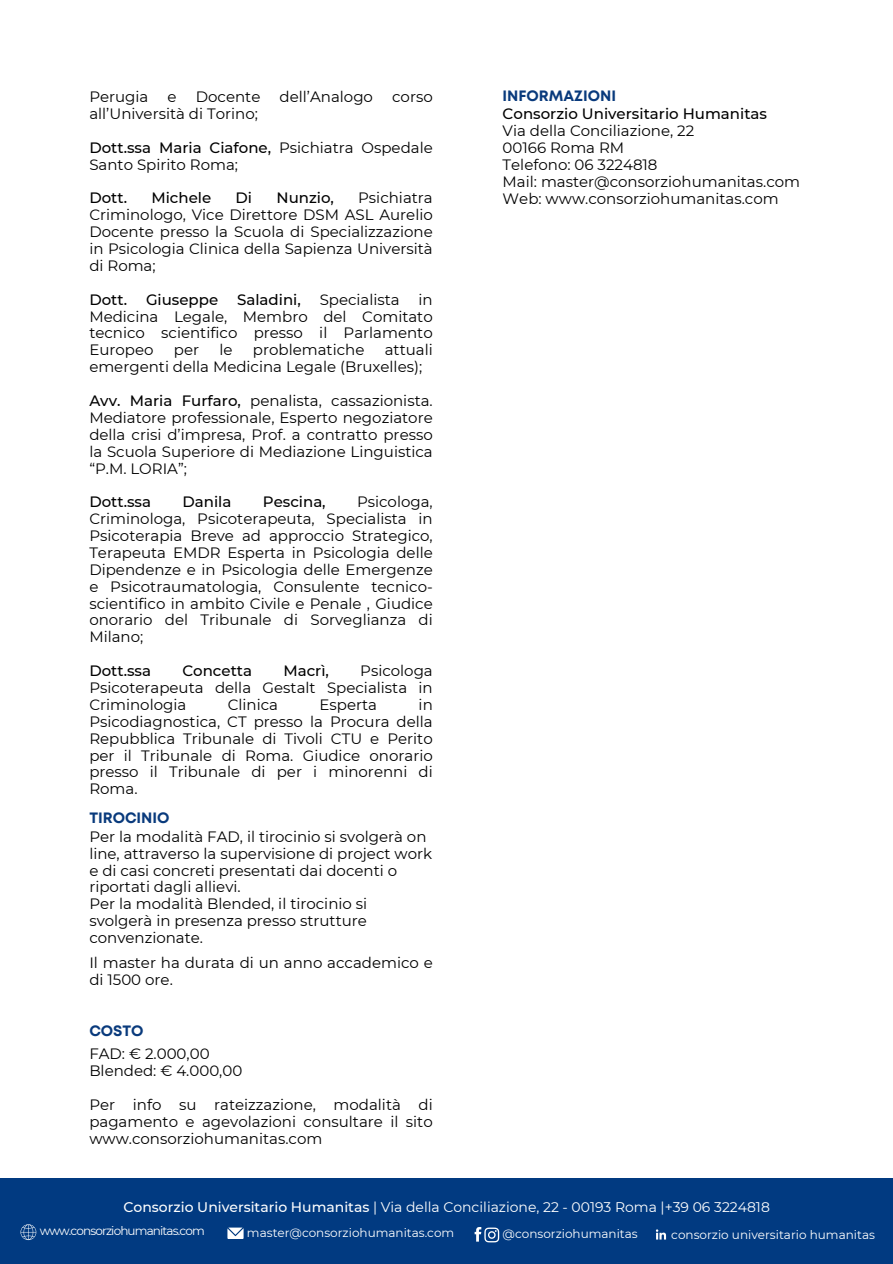
<style>
.page{position:relative;width:893px;height:1264px;background:#fff}
.page>*{position:absolute;margin:0;border:0;box-sizing:border-box;transform-origin:0 0}
.t1{font:15px/16.8px "Montserrat";color:#000;text-align:justify}
.t2{font:500 15px "Montserrat";color:#000}
.t3{font:700 15px "Mont";color:#093a7c}
.t4{font:13.95px "Montserrat";color:#fff}
.t5{font:12px "Montserrat";color:#fff}
.t6{font:12px "Montserrat";letter-spacing:-.07em;color:#fff}
.s1{font-weight:500}
</style>
<div class="page">
<div style="left:0;top:1178px;width:892px;height:85px;background:#013a81"></div>
<svg style="left:21px;top:1224px;width:15px;height:15px"></svg>
<svg style="left:654px;top:1227px;width:14px;height:14px"></svg>
<svg style="left:655px;top:1229px;width:11px;height:10px"></svg>
<svg style="left:227px;top:1227px;width:16px;height:11px"></svg>
<svg style="left:474px;top:1227px;width:25px;height:15px"></svg>
<p class="t1" style="left:89px;top:88px;width:61px">Perugia</p>
<p class="t1" style="left:168px;top:88px;width:11px">e</p>
<p class="t1" style="left:196px;top:88px;width:66px">Docente</p>
<p class="t1" style="left:279px;top:88px;width:95px">dell’Analogo</p>
<p class="t1" style="left:392px;top:88px;width:42px">corso</p>
<p class="t1" style="left:89px;top:105px;width:170px">all’Università di Torino;</p>
<p class="t1" style="left:89px;top:139px;width:345px"><span class="s1">Dott.ssa Maria Ciafone,</span> Psichiatra Ospedale<br>Santo Spirito Roma;</p>
<p class="t2" style="left:89px;top:189px;width:39px">Dott.</p>
<p class="t2" style="left:151px;top:189px;width:61px">Michele</p>
<p class="t2" style="left:235px;top:189px;width:18px">Di</p>
<p class="t2" style="left:276px;top:189px;width:59px">Nunzio,</p>
<p class="t1" style="left:89px;top:190px;width:345px;text-indent:269px">Psichiatra Criminologo, Vice Direttore DSM ASL Aurelio Docente presso la Scuola di Specializzazione in Psicologia Clinica della Sapienza Università di Roma;</p>
<p class="t2" style="left:89px;top:290px;width:39px">Dott.</p>
<p class="t2" style="left:146px;top:290px;width:74px">Giuseppe</p>
<p class="t2" style="left:237px;top:290px;width:65px">Saladini,</p>
<p class="t1" style="left:319px;top:291px;width:82px">Specialista</p>
<p class="t1" style="left:89px;top:291px;width:345px;text-indent:329px">in Medicina Legale, Membro del Comitato tecnico scientifico presso il Parlamento Europeo</p>
<p class="t1" style="left:89px;top:341px;width:345px;text-indent:295px">attuali emergenti della Medicina Legale (Bruxelles);</p>
<p class="t1" style="left:89px;top:392px;width:345px"><span class="s1">Avv. Maria Furfaro,</span> penalista, cassazionista.<br>Mediatore professionale, Esperto negoziatore della crisi d’impresa, Prof. a contratto presso la Scuola Superiore di Mediazione Linguistica “P.M. LORIA”;</p>
<p class="t2" style="left:89px;top:493px;width:63px">Dott.ssa</p>
<p class="t2" style="left:182px;top:493px;width:50px">Danila</p>
<p class="t2" style="left:263px;top:493px;width:64px">Pescina,</p>
<p class="t1" style="left:174px;top:341px;width:27px">per</p>
<p class="t1" style="left:219px;top:341px;width:15px">le</p>
<p class="t1" style="left:253px;top:341px;width:113px">problematiche</p>
<p class="t1" style="left:89px;top:493px;width:345px;text-indent:268px">Psicologa, Criminologa, Psicoterapeuta, Specialista in Psicoterapia Breve ad approccio Strategico, Terapeuta EMDR Esperta in Psicologia delle Dipendenze e in Psicologia delle Emergenze e Psicotraumatologia, Consulente tecnico&shy;scientifico in ambito Civile e Penale , Giudice onorario del Tribunale di Sorveglianza di Milano;</p>
<p class="t2" style="left:89px;top:661px;width:63px">Dott.ssa</p>
<p class="t2" style="left:182px;top:661px;width:71px">Concetta</p>
<p class="t2" style="left:283px;top:661px;width:47px">Macrì,</p>
<p class="t1" style="left:89px;top:662px;width:345px;text-indent:271px">Psicologa Psicoterapeuta della Gestalt Specialista in Criminologia</p>
<p class="t1" style="left:89px;top:696px;width:345px;text-indent:329px">in Psicodiagnostica, CT presso la Procura della Repubblica Tribunale di Tivoli CTU e Perito per il Tribunale di Roma. Giudice onorario presso il Tribunale di per i minorenni di Roma.</p>
<p class="t1" style="left:228px;top:696px;width:52px">Clinica</p>
<p class="t1" style="left:319px;top:696px;width:59px">Esperta</p>
<p class="t3" style="left:89px;top:812px;width:82px">TIROCINIO</p>
<p class="t1" style="left:89px;top:828px;width:344px;text-align:left">Per la modalità FAD, il tirocinio si svolgerà on line, attraverso la supervisione di project work e di casi concreti presentati dai docenti o riportati dagli allievi.</p>
<p class="t1" style="left:89px;top:895px;width:279px">Per la modalità Blended, il tirocinio si svolgerà in presenza presso strutture convenzionate.</p>
<p class="t1" style="left:89px;top:954px;width:345px">Il master ha durata di un anno accademico e di 1500 ore.</p>
<p class="t3" style="left:89px;top:1025px;width:56px">COSTO</p>
<p class="t1" style="left:89px;top:1045px;width:122px">FAD: € 2.000,00</p>
<p class="t1" style="left:89px;top:1062px;width:154px">Blended: € 4.000,00</p>
<p class="t1" style="left:89px;top:1096px;width:345px">Per info su rateizzazione, modalità di pagamento e agevolazioni consultare il sito www.consorziohumanitas.com</p>
<p class="t3" style="left:502px;top:90px;width:115px">INFORMAZIONI</p>
<p class="t2" style="left:502px;top:105px;width:266px">Consorzio Universitario Humanitas</p>
<p class="t1" style="left:502px;top:122px;width:193px">Via della Conciliazione, 22</p>
<p class="t1" style="left:502px;top:139px;width:123px">00166 Roma RM</p>
<p class="t1" style="left:502px;top:156px;width:156px">Telefono: 06 3224818</p>
<p class="t1" style="left:502px;top:173px;width:299px">Mail: master@consorziohumanitas.com</p>
<p class="t1" style="left:502px;top:190px;width:277px">Web: www.consorziohumanitas.com</p>
<p class="t4" style="left:123px;top:1198px;width:647px"><span class="s1">Consorzio Universitario Humanitas</span> | Via della Conciliazione, 22 - 00193 Roma |+39 06 3224818</p>
<p class="t6" style="left:40px;top:1223px;width:167px">www.consorziohumanitas.com</p>
<p class="t5" style="left:247px;top:1225px;width:209px">master@consorziohumanitas.com</p>
<p class="t5" style="left:502px;top:1226px;width:137px">@consorziohumanitas</p>
<p class="t5" style="left:671px;top:1226px;width:205px">consorzio universitario humanitas</p>
</div>
